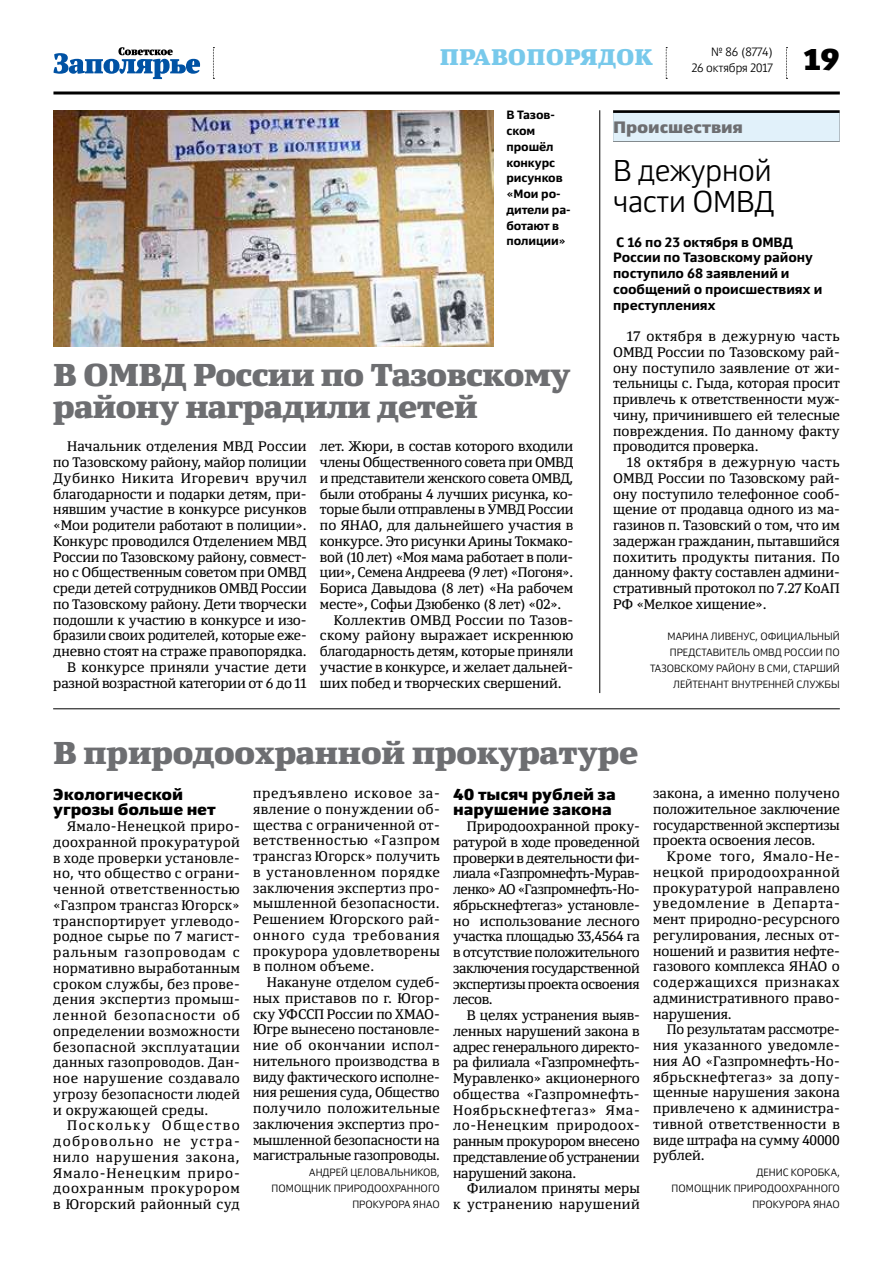
<style>
.page{position:relative;width:893px;height:1263px;background:#fff}
.page>*{position:absolute;margin:0;border:0;box-sizing:border-box;transform-origin:0 0}
.t1{font:900 31.5px/31.5px "Yefimov Serif";letter-spacing:-.015em;color:#6d6e71}
.t2{font:300 30px/31.5px "Yefimov Sans";letter-spacing:-.005em;color:#000}
.t3{font:900 30px "Yefimov Sans";color:#000}
.t4{font:900 22.5px "Yefimov Serif";letter-spacing:.005em;color:#78c9eb}
.t5{font:900 16.5px "Yefimov Sans";letter-spacing:-.005em;color:#6d6e71}
.t6{font:900 15.75px/15.8px "Yefimov Sans";letter-spacing:-.005em;color:#000}
.t7{font:13.8px/15.8px "Yefimov Serif";letter-spacing:-.01em;color:#000;text-align:justify}
.t8{font:13.8px "Yefimov Serif";letter-spacing:.015em;color:#000}
.t9{font:13.8px/15.8px "Yefimov Serif";letter-spacing:.01em;color:#000;text-align:right}
.t10{font:700 13.5px/15.8px "Yefimov Sans";letter-spacing:-.005em;color:#000}
.t11{font:700 12px/15.8px "Yefimov Sans";letter-spacing:-.005em;color:#000}
.t12{font:300 12px "Yefimov Sans";letter-spacing:-.005em;color:#000}
.t13{font:300 10.5px/15.8px "Yefimov Sans";letter-spacing:.005em;color:#000;text-align:right}
</style>
<div class="page">
<svg style="left:786px;top:47px;width:1px;height:32px"></svg>
<svg style="left:213px;top:47px;width:1px;height:32px"></svg>
<svg style="left:666px;top:47px;width:1px;height:32px"></svg>
<hr style="left:53px;top:91px;width:787px;height:3px;background:#000">
<svg style="left:53px;top:47px;width:147px;height:32px"></svg>
<div style="left:613px;top:110px;width:227px;height:32px;background:#080909"></div>
<div style="left:613px;top:113px;width:227px;height:28px;background:#e1f1fa"></div>
<img style="left:53px;top:110px;width:440px;height:236px">
<hr style="left:599px;top:110px;width:1px;height:583px;background:#000">
<hr style="left:53px;top:708px;width:787px;height:1px;background:#000">
<h3 class="t4" style="left:440px;top:47px;width:215px">ПРАВОПОРЯДОК</h3>
<p class="t12" style="left:711px;top:46px;width:64px">№ 86 (8774)</p>
<p class="t12" style="left:692px;top:62px;width:83px">26 октября 2017</p>
<h2 class="t3" style="left:803px;top:47px;width:39px">19</h2>
<p class="t11" style="left:506px;top:107px;width:66px">В Тазов&shy;ском прошёл конкурс рисунков «Мои ро&shy;дители ра&shy;ботают в полиции»</p>
<h1 class="t1" style="left:53px;top:362px;width:519px">В ОМВД России по Тазовскому району наградили детей</h1>
<p class="t7" style="left:320px;top:440px;width:255px">лет. Жюри, в состав которого входили</p>
<p class="t7" style="left:320px;top:455px;width:255px">члены Общественного совета при ОМВД</p>
<p class="t7" style="left:320px;top:471px;width:255px">и представители женского совета ОМВД,</p>
<p class="t7" style="left:320px;top:487px;width:255px">были отобраны 4 лучших рисунка, ко-</p>
<p class="t7" style="left:320px;top:503px;width:255px">торые были отправлены в УМВД России</p>
<p class="t7" style="left:320px;top:518px;width:255px">по ЯНАО, для дальнейшего участия в</p>
<p class="t7" style="left:320px;top:534px;width:255px">конкурсе. Это рисунки Арины Токмако-</p>
<p class="t7" style="left:320px;top:550px;width:255px">вой (10 лет) «Моя мама работает в поли-</p>
<p class="t7" style="left:320px;top:566px;width:255px">ции», Семена Андреева (9 лет) «Погоня».</p>
<p class="t7" style="left:320px;top:581px;width:255px">Бориса Давыдова (8 лет) «На рабочем</p>
<p class="t7" style="left:320px;top:597px;width:243px">месте», Софьи Дзюбенко (8 лет) «02».</p>
<p class="t8" style="left:334px;top:614px;width:241px">Коллектив ОМВД России по Тазов-</p>
<p class="t8" style="left:320px;top:630px;width:255px">скому району выражает искреннюю</p>
<p class="t7" style="left:320px;top:644px;width:255px">благодарность детям, которые приняли</p>
<p class="t7" style="left:320px;top:660px;width:255px">участие в конкурсе, и желает дальней-</p>
<p class="t7" style="left:320px;top:676px;width:243px">ших побед и творческих свершений.</p>
<p class="t7" style="left:53px;top:440px;width:255px;text-align:right">Начальник отделения МВД России по Тазовскому району, майор полиции Дубинко Никита Игоревич вручил благодарности и подарки детям, при&shy;нявшим участие в конкурсе рисунков «Мои родители работают в полиции».<br>Конкурс проводился Отделением МВД России по Тазовскому району, совмест&shy;но с Общественным советом при ОМВД среди детей сотрудников ОМВД России по Тазовскому району. Дети творчески подошли к участию в конкурсе и изо&shy;бразили своих родителей, которые еже&shy;дневно стоят на страже правопорядка.<br>В конкурсе приняли участие дети разной возрастной категории от 6 до 11</p>
<p class="t5" style="left:613px;top:121px;width:131px">Происшествия</p>
<h2 class="t2" style="left:613px;top:155px;width:163px">В дежурной части ОМВД</h2>
<p class="t10" style="left:613px;top:234px;width:211px">С 16 по 23 октября в ОМВД<br>России по Тазовскому району поступило 68 заявлений и сообщений о происшествиях и преступлениях</p>
<p class="t7" style="left:613px;top:329px;width:228px;text-indent:14px">17 октября в дежурную часть ОМВД России по Тазовскому рай&shy;ону поступило заявление от жи&shy;тельницы с. Гыда, которая просит привлечь к ответственности муж&shy;чину, причинившего ей телесные повреждения. По данному факту проводится проверка.</p>
<p class="t7" style="left:613px;top:455px;width:228px;text-indent:14px">18 октября в дежурную часть ОМВД России по Тазовскому рай&shy;ону поступило телефонное сооб&shy;щение от продавца одного из ма&shy;газинов п. Тазовский о том, что им задержан гражданин, пытавшийся похитить продукты питания. По данному факту составлен админи&shy;стративный протокол по 7.27 КоАП РФ «Мелкое хищение».</p>
<p class="t13" style="left:650px;top:629px;width:191px">МАРИНА ЛИВЕНУС, ОФИЦИАЛЬНЫЙ<br>ПРЕДСТАВИТЕЛЬ ОМВД РОССИИ ПО<br>ТАЗОВСКОМУ РАЙОНУ В СМИ, СТАРШИЙ<br>ЛЕЙТЕНАНТ ВНУТРЕННЕЙ СЛУЖБЫ</p>
<h1 class="t1" style="left:53px;top:740px;width:587px">В природоохранной прокуратуре</h1>
<p class="t7" style="left:253px;top:786px;width:188px">предъявлено исковое за&shy;явление о понуждении об&shy;щества с ограниченной от&shy;ветственностью «Газпром трансгаз Югорск» получить в установленном порядке заключения экспертиз про&shy;мышленной безопасности.<br>Решением Югорского рай&shy;онного суда требования прокурора удовлетворены в полном объеме.</p>
<p class="t7" style="left:253px;top:975px;width:188px;text-indent:14px">Накануне отделом судеб&shy;ных приставов по г. Югор&shy;ску УФССП России по ХМАО-Югре вынесено постановле&shy;ние об окончании испол&shy;нительного производства в виду фактического исполне&shy;ния решения суда, Общество получило положительные заключения экспертиз про&shy;мышленной безопасности на магистральные газопроводы.</p>
<p class="t13" style="left:272px;top:1165px;width:170px">АНДРЕЙ ЦЕЛОВАЛЬНИКОВ,<br>ПОМОЩНИК ПРИРОДООХРАННОГО<br>ПРОКУРОРА ЯНАО</p>
<p class="t6" style="left:453px;top:787px;width:164px">40 тысяч рублей за нарушение закона</p>
<p class="t7" style="left:453px;top:819px;width:188px;text-indent:14px">Природоохранной проку&shy;ратурой в ходе проведенной проверки в деятельности фи&shy;лиала «Газпромнефть-Мурав&shy;ленко» АО «Газпромнефть-Но&shy;ябрьскнефтегаз» установле&shy;но использование лесного участка площадью 33,4564 га в отсутствие положительного заключения государственной экспертизы проекта освоения лесов.</p>
<p class="t7" style="left:453px;top:1008px;width:188px;text-indent:14px">В целях устранения выяв&shy;ленных нарушений закона в адрес генерального директо&shy;ра филиала «Газпромнефть-Муравленко» акционерного общества «Газпромнефть-Ноябрьскнефтегаз» Яма&shy;ло-Ненецким природоох&shy;ранным прокурором внесено представление об устранении нарушений закона.</p>
<p class="t9" style="left:453px;top:1182px;width:188px">Филиалом приняты меры<br>к устранению нарушений</p>
<p class="t6" style="left:53px;top:787px;width:164px">Экологической угрозы больше нет</p>
<p class="t7" style="left:53px;top:819px;width:188px;text-indent:14px">Ямало-Ненецкой приро&shy;доохранной прокуратурой в ходе проверки установле&shy;но, что общество с ограни&shy;ченной ответственностью «Газпром трансгаз Югорск» транспортирует углеводо&shy;родное сырье по 7 магист&shy;ральным газопроводам с нормативно выработанным сроком службы, без прове&shy;дения экспертиз промыш&shy;ленной безопасности об определении возможности безопасной эксплуатации данных газопроводов. Дан&shy;ное нарушение создавало угрозу безопасности людей и окружающей среды.</p>
<p class="t7" style="left:53px;top:1119px;width:188px;text-indent:14px">Поскольку Общество добровольно не устра&shy;нило нарушения закона, Ямало-Ненецким приро&shy;доохранным прокурором в Югорский районный суд</p>
<p class="t7" style="left:653px;top:786px;width:188px">закона, а именно получено положительное заключение государственной экспертизы проекта освоения лесов.</p>
<p class="t7" style="left:653px;top:849px;width:188px;text-indent:14px">Кроме того, Ямало-Не&shy;нецкой природоохранной прокуратурой направлено уведомление в Департа&shy;мент природно-ресурсного регулирования, лесных от&shy;ношений и развития нефте&shy;газового комплекса ЯНАО о содержащихся признаках административного право&shy;нарушения.</p>
<p class="t7" style="left:653px;top:1023px;width:188px;text-indent:14px">По результатам рассмотре&shy;ния указанного уведомле&shy;ния АО «Газпромнефть-Но&shy;ябрьскнефтегаз» за допу&shy;щенные нарушения закона привлечено к администра&shy;тивной ответственности в виде штрафа на сумму 40000 рублей.</p>
<p class="t13" style="left:671px;top:1165px;width:170px">ДЕНИС КОРОБКА,<br>ПОМОЩНИК ПРИРОДООХРАННОГО<br>ПРОКУРОРА ЯНАО</p>
</div>
